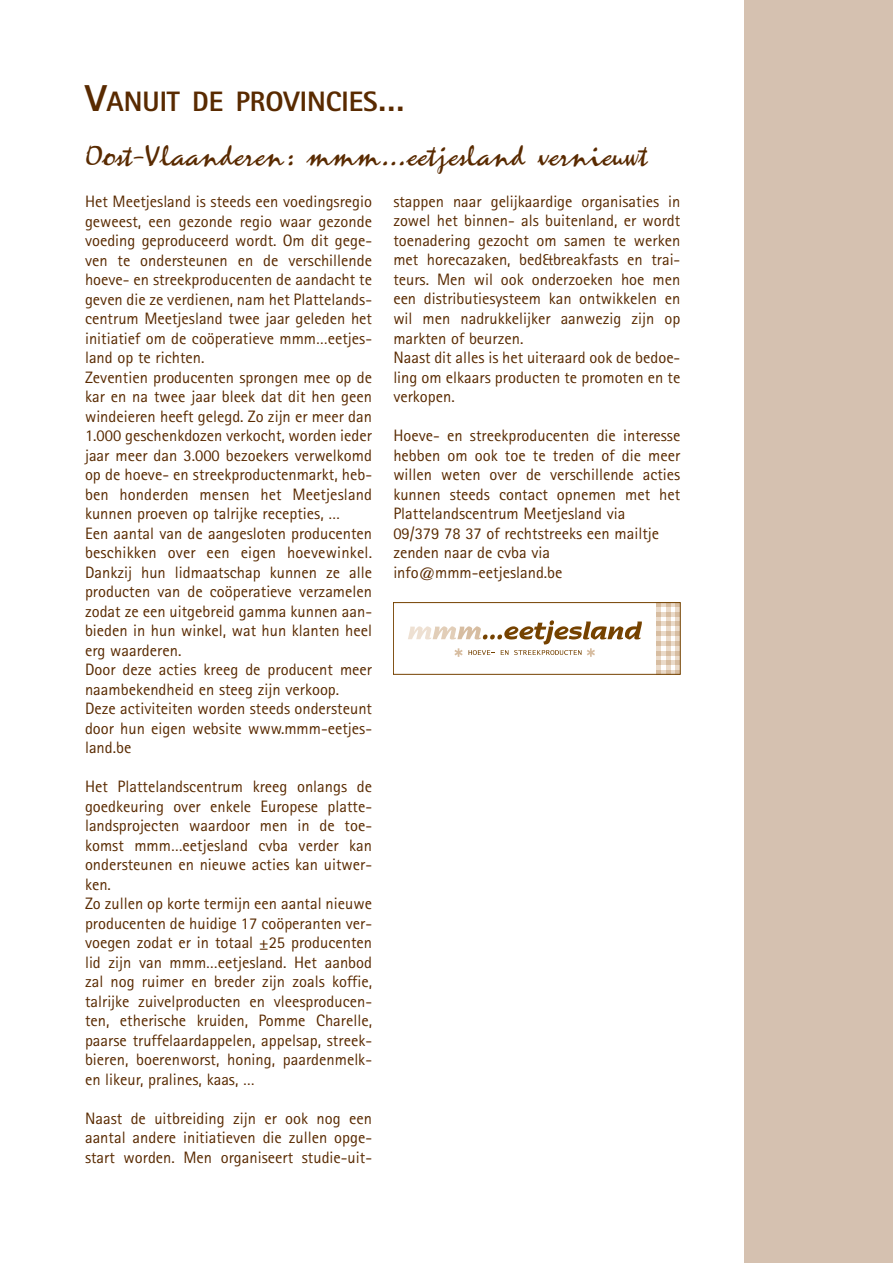
<style>
.page{position:relative;width:893px;height:1263px;background:#fff}
.page>*{position:absolute;margin:0;border:0;box-sizing:border-box;transform-origin:0 0}
.t1{font:30px "Zephyr Script";color:#592a00}
.t2{font:800 28.2px "Rotis Sans Serif";color:#592a00}
.t3{font:16.5px/19.5px "Rotis Sans Serif";color:#592a00}
.s1{font-size:37.5px}
</style>
<div class="page">
<div style="left:744px;top:0;width:149px;height:1263px;background:#d5c1b0"></div>
<svg style="left:656px;top:604px;width:24px;height:71px"></svg>
<svg style="left:408px;top:620px;width:234px;height:37px"></svg>
<div style="left:393px;top:602px;width:287px;height:72px;border:1px solid #754200"></div>
<h2 class="t2" style="left:85px;top:91px;width:321px"><span class="s1">V</span>ANUIT DE PROVINCIES<span class="s1">…</span></h2>
<h1 class="t1" style="left:85px;top:144px;width:564px">Oost-Vlaanderen: mmm…eetjesland vernieuwt</h1>
<p class="t3" style="left:85px;top:193px;width:289px">Het Meetjesland is steeds een voedingsregio geweest, een gezonde regio waar gezonde voeding geproduceerd wordt. Om dit gege&shy;ven te ondersteunen en de verschillende hoeve- en streekproducenten de aandacht te geven die ze verdienen, nam het Plattelands - centrum Meetjesland twee jaar geleden het initiatief om de coöperatieve mmm…eetjes&shy;land op te richten.<br>Zeventien producenten sprongen mee op de kar en na twee jaar bleek dat dit hen geen windeieren heeft gelegd. Zo zijn er meer dan 1.000 geschenkdozen verkocht, worden ieder jaar meer dan 3.000 bezoekers verwelkomd op de hoeve- en streekproductenmarkt, heb&shy;ben honderden mensen het Meetjesland kunnen proeven op talrijke recepties, …<br>Een aantal van de aangesloten producenten beschikken over een eigen hoevewinkel.<br>Dankzij hun lidmaatschap kunnen ze alle producten van de coöperatieve verzamelen zodat ze een uitgebreid gamma kunnen aan&shy;bieden in hun winkel, wat hun klanten heel erg waarderen.<br>Door deze acties kreeg de producent meer naambekendheid en steeg zijn verkoop.<br>Deze activiteiten worden steeds ondersteunt door hun eigen website www.mmm-eetjes&shy;land.be</p>
<p class="t3" style="left:85px;top:778px;width:289px">Het Plattelandscentrum kreeg onlangs de goedkeuring over enkele Europese platte&shy;landsprojecten waardoor men in de toe&shy;komst mmm…eetjesland cvba verder kan ondersteunen en nieuwe acties kan uitwer&shy;ken.<br>Zo zullen op korte termijn een aantal nieuwe producenten de huidige 17 coöperanten ver&shy;voegen zodat er in totaal ±25 producenten lid zijn van mmm…eetjesland. Het aanbod zal nog ruimer en breder zijn zoals koffie, talrijke zuivelproducten en vleesproducen&shy;ten, etherische kruiden, Pomme Charelle, paarse truffelaardappelen, appelsap, streek&shy;bieren, boerenworst, honing, paardenmelk&shy;en likeur, pralines, kaas, …</p>
<p class="t3" style="left:85px;top:1110px;width:289px;text-align:justify">Naast de uitbreiding zijn er ook nog een aantal andere initiatieven die zullen opge&shy;start worden. Men organiseert studie-uit-</p>
<p class="t3" style="left:393px;top:193px;width:289px">stappen naar gelijkaardige organisaties in zowel het binnen- als buitenland, er wordt toenadering gezocht om samen te werken met horecazaken, bed&amp;breakfasts en trai&shy;teurs. Men wil ook onderzoeken hoe men een distributiesysteem kan ontwikkelen en wil men nadrukkelijker aanwezig zijn op markten of beurzen.<br>Naast dit alles is het uiteraard ook de bedoe&shy;ling om elkaars producten te promoten en te verkopen.</p>
<p class="t3" style="left:393px;top:427px;width:289px">Hoeve- en streekproducenten die interesse hebben om ook toe te treden of die meer willen weten over de verschillende acties kunnen steeds contact opnemen met het Plattelandscentrum Meetjesland via<br>09/379 78 37 of rechtstreeks een mailtje zenden naar de cvba via info@mmm-eetjesland.be</p>
</div>
